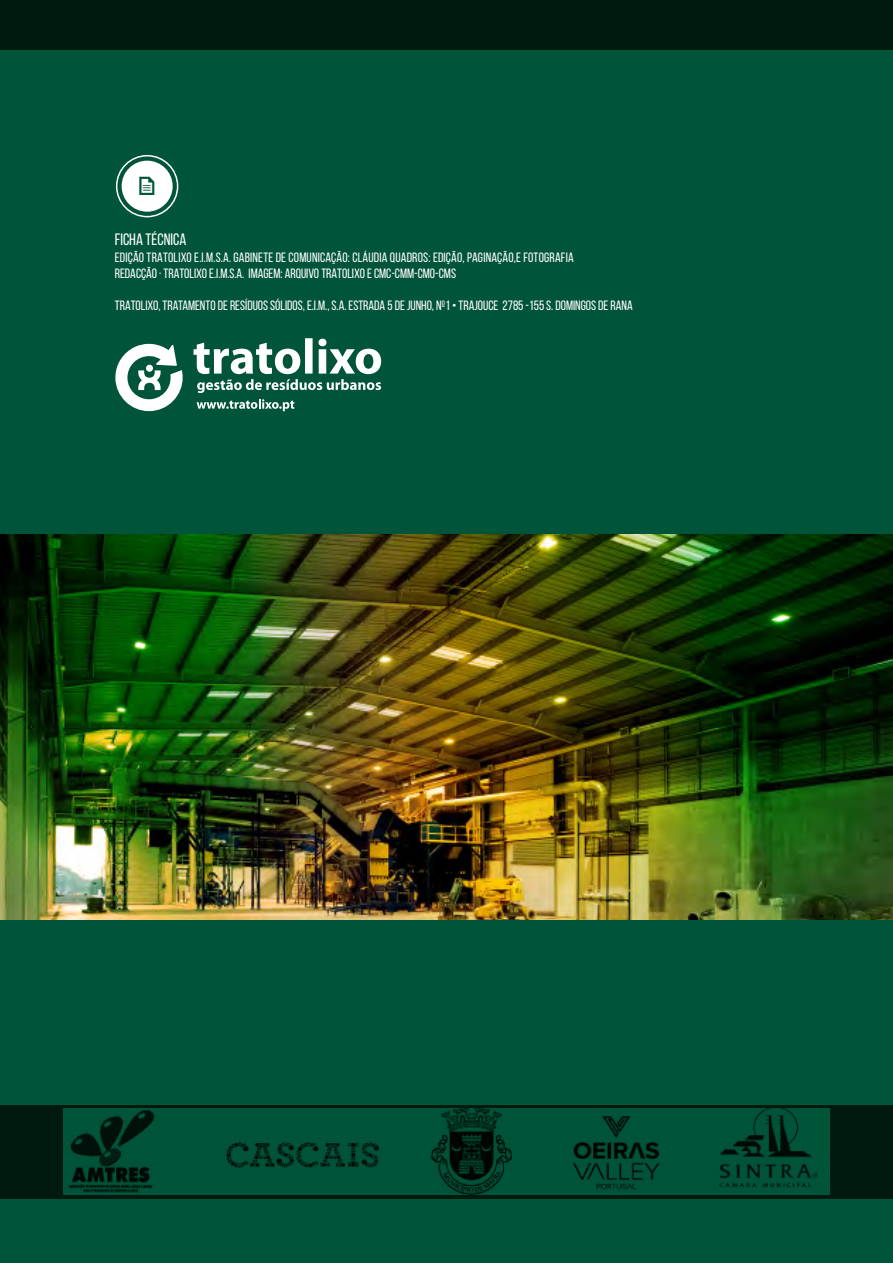
<style>
.page{position:relative;width:893px;height:1263px;background:#00543a}
.page>*{position:absolute;margin:0;border:0;box-sizing:border-box;transform-origin:0 0}
.t1{font:30px "Modern Pictograms";color:#00543a}
.t2{font:16.5px "Bebas Neue";color:#fff}
.t3{font:13.5px/16.2px "Bebas Neue";color:#fff}
</style>
<div class="page">
<div style="left:122px;top:161px;width:51px;height:51px;background:#fff;border-radius:50%"></div>
<div style="left:116px;top:155px;width:62px;height:62px;border:2px solid #fff;border-radius:50%"></div>
<div style="left:0;top:0;width:893px;height:50px;background:#001b0d"></div>
<svg style="left:197px;top:399px;width:97px;height:12px"></svg>
<svg style="left:115px;top:344px;width:68px;height:67px"></svg>
<div style="left:146px;top:365px;width:7px;height:7px;background:#fff;border-radius:50%"></div>
<svg style="left:193px;top:338px;width:188px;height:55px"></svg>
<img style="left:0;top:535px;width:893px;height:384px">
<svg style="left:0;top:1106px;width:893px;height:93px"></svg>
<h1 class="t1" style="left:137px;top:172px;width:22px">K</h1>
<p class="t2" style="left:115px;top:231px;width:73px">FICHA TÉCNICA</p>
<p class="t3" style="left:115px;top:249px;width:460px">EDIÇÃO TRATOLIXO E.I.M.S.A. GABINETE DE COMUNICAÇÃO: CLÁUDIA QUADROS: EDIÇÃO, PAGINAÇÃO,E FOTOGRAFIA<br>REDACÇÃO · TRATOLIXO E.I.M.S.A. IMAGEM: ARQUIVO TRATOLIXO E CMC-CMM-CMO-CMS</p>
<p class="t3" style="left:115px;top:297px;width:519px">TRATOLIXO, TRATAMENTO DE RESÍDUOS SÓLIDOS, E.I.M., S.A. ESTRADA 5 DE JUNHO, Nº1 • TRAJOUCE 2785 -155 S. DOMINGOS DE RANA</p>
</div>
